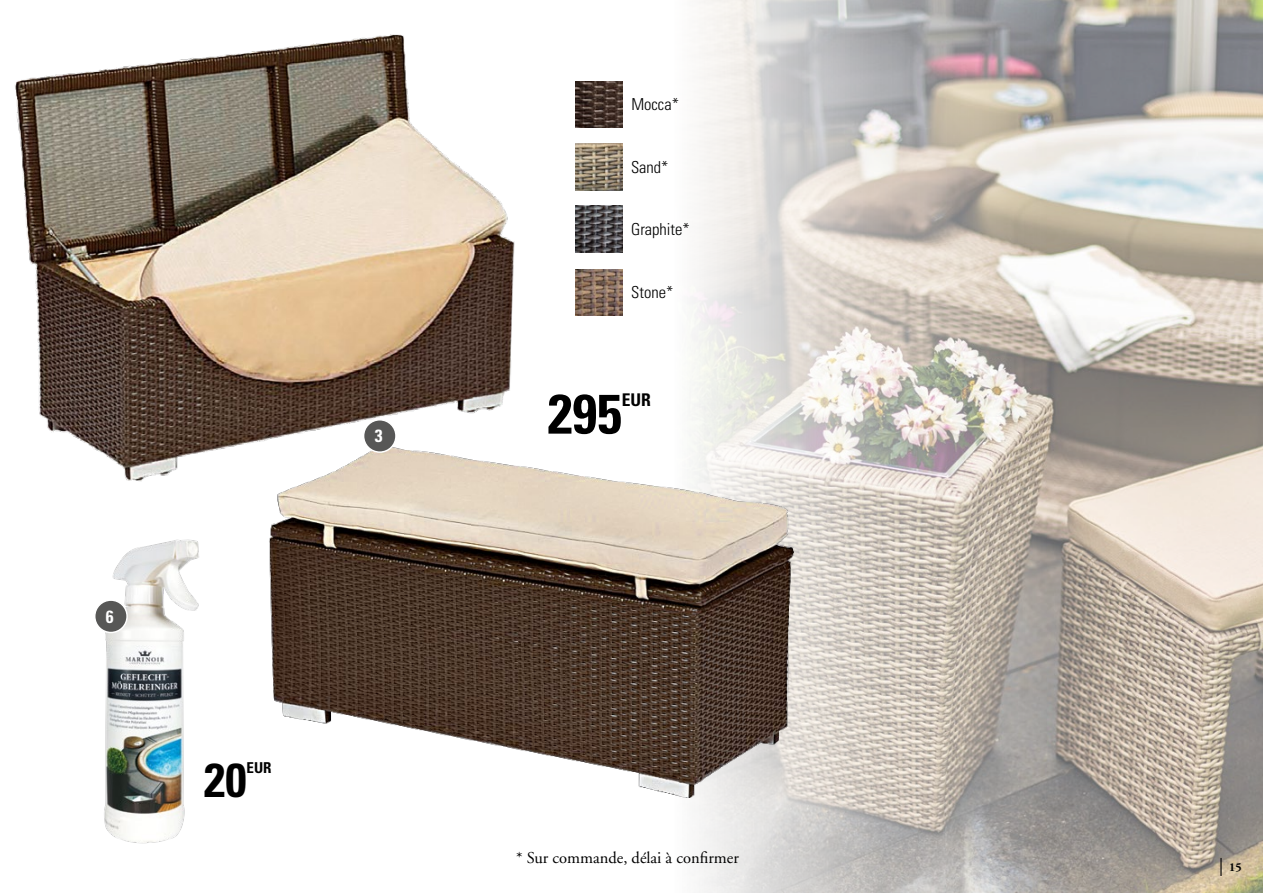
<style>
.page{position:relative;width:1263px;height:893px;background:#fff}
.page>*{position:absolute;margin:0;border:0;box-sizing:border-box;transform-origin:0 0}
.t1{font:700 condensed 55.5px "Univers LT Std";color:#000}
.t2{font:700 condensed 47.55px "Univers LT Std";color:#000}
.t3{font:700 condensed 17.7px "Univers LT Std";color:#fff}
.t4{font:700 condensed 17.55px "Univers LT Std";color:#000}
.t5{font:16.5px "Adobe Garamond";color:#000}
.t6{font:300 condensed 16.5px "Univers LT Std";color:#000}
.t7{font:700 condensed 15px "Univers LT Std";color:#000}
.t8{font:700 12px "Adobe Garamond";color:#000}
</style>
<div class="page">
<img style="left:692px;top:0;width:571px;height:893px">
<img style="left:282px;top:388px;width:584px;height:434px">
<img style="left:15px;top:34px;width:558px;height:472px">
<svg style="left:1220px;top:858px;width:1px;height:18px"></svg>
<div style="left:364px;top:420px;width:32px;height:32px;background:#575756;border-radius:50%"></div>
<div style="left:363px;top:419px;width:34px;height:34px;border:1px solid #fff;border-radius:50%"></div>
<img style="left:27px;top:502px;width:255px;height:342px">
<div style="left:95px;top:600px;width:32px;height:32px;background:#575756;border-radius:50%"></div>
<div style="left:94px;top:599px;width:34px;height:34px;border:1px solid #fff;border-radius:50%"></div>
<img style="left:576px;top:81px;width:46px;height:47px">
<img style="left:576px;top:144px;width:46px;height:46px">
<img style="left:576px;top:269px;width:46px;height:47px">
<img style="left:576px;top:206px;width:46px;height:47px">
<p class="t3" style="left:106px;top:606px;width:9px">6</p>
<p class="t2" style="left:204px;top:751px;width:44px">20</p>
<p class="t7" style="left:247px;top:758px;width:26px">EUR</p>
<p class="t3" style="left:375px;top:425px;width:9px">3</p>
<p class="t6" style="left:631px;top:95px;width:49px">Mocca*</p>
<p class="t6" style="left:631px;top:157px;width:39px">Sand*</p>
<p class="t6" style="left:631px;top:220px;width:60px">Graphite*</p>
<p class="t6" style="left:631px;top:283px;width:44px">Stone*</p>
<p class="t1" style="left:548px;top:380px;width:75px">295</p>
<p class="t4" style="left:622px;top:389px;width:31px">EUR</p>
<p class="t5" style="left:516px;top:848px;width:224px">* Sur commande, délai à confirmer</p>
<p class="t8" style="left:1229px;top:861px;width:14px">15</p>
</div>
